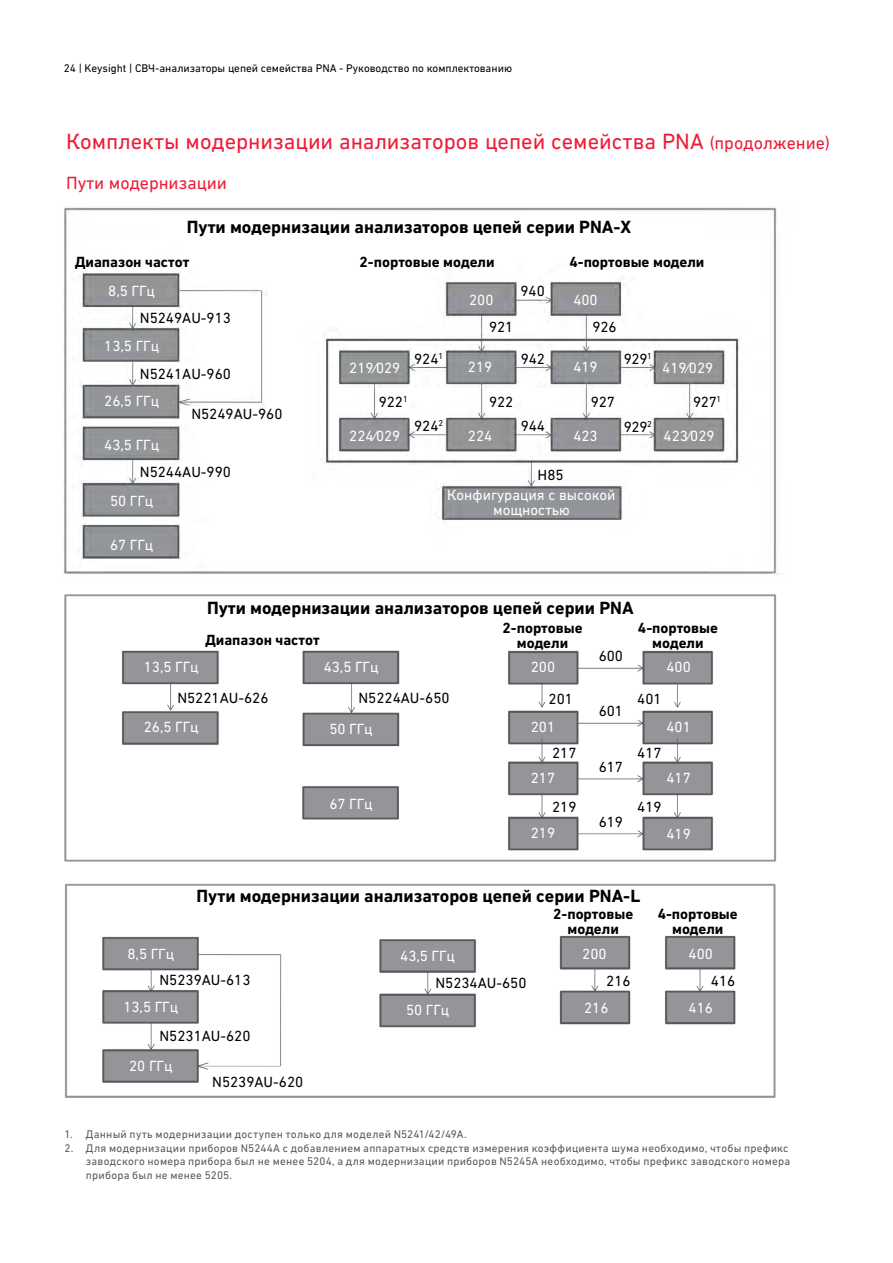
<style>
.page{position:relative;width:893px;height:1263px;background:#fff}
.page>*{position:absolute;margin:0;border:0;box-sizing:border-box;transform-origin:0 0}
.t1{font:22.5px "DIN Next CYR";color:#ed1b37}
.t2{font:700 18px "DIN Next CYR";color:#000}
.t3{font:18px "DIN Next CYR";color:#ed1b37}
.t4{font:15px/15px "DIN Next CYR";color:#fff;text-align:center}
.t5{font:15px "DIN Next CYR";color:#000}
.t6{font:700 15px/15px "DIN Next CYR";color:#000;text-align:center}
.t7{font:11.25px/13.5px "DIN Next CYR";letter-spacing:.02em;color:#58595b}
.t8{font:11.25px "DIN Next CYR";color:#000}
.s1{font-size:18px}
</style>
<div class="page">
<img style="left:63px;top:207px;width:717px;height:368px">
<img style="left:64px;top:594px;width:713px;height:268px">
<img style="left:65px;top:883px;width:711px;height:215px">
<p class="t8" style="left:64px;top:62px;width:450px">24 | Keysight | СВЧ-анализаторы цепей семейства PNA - Руководство по комплектованию</p>
<h1 class="t1" style="left:66px;top:129px;width:765px">Комплекты модернизации анализаторов цепей семейства PNA <span class="s1">(продолжение)</span></h1>
<h2 class="t3" style="left:66px;top:172px;width:162px">Пути модернизации</h2>
<h2 class="t2" style="left:187px;top:216px;width:446px">Пути модернизации анализаторов цепей серии PNA-X</h2>
<h3 class="t6" style="left:75px;top:254px;width:116px">Диапазон частот</h3>
<h3 class="t6" style="left:360px;top:254px;width:137px">2-портовые модели</h3>
<h3 class="t6" style="left:569px;top:254px;width:137px">4-портовые модели</h3>
<h3 class="t4" style="left:108px;top:283px;width:48px">8,5 ГГц</h3>
<h3 class="t5" style="left:520px;top:283px;width:26px">940</h3>
<h3 class="t4" style="left:469px;top:292px;width:26px">200</h3>
<h3 class="t4" style="left:573px;top:292px;width:26px">400</h3>
<h3 class="t5" style="left:140px;top:309px;width:93px">N5249AU-913</h3>
<h3 class="t5" style="left:489px;top:319px;width:26px">921</h3>
<h3 class="t5" style="left:592px;top:319px;width:26px">926</h3>
<h3 class="t4" style="left:104px;top:338px;width:56px">13,5 ГГц</h3>
<h3 class="t5" style="left:140px;top:365px;width:93px">N5241AU-960</h3>
<h3 class="t5" style="left:191px;top:405px;width:93px">N5249AU-960</h3>
<h3 class="t4" style="left:104px;top:393px;width:56px">26,5 ГГц</h3>
<h3 class="t4" style="left:104px;top:437px;width:56px">43,5 ГГц</h3>
<h3 class="t4" style="left:349px;top:360px;width:53px">219/029</h3>
<h3 class="t5" style="left:414px;top:350px;width:31px">924<sup>1</sup></h3>
<h3 class="t4" style="left:468px;top:360px;width:26px">219</h3>
<h3 class="t5" style="left:521px;top:350px;width:26px">942</h3>
<h3 class="t4" style="left:573px;top:360px;width:26px">419</h3>
<h3 class="t5" style="left:624px;top:350px;width:30px">929<sup>1</sup></h3>
<h3 class="t4" style="left:662px;top:360px;width:53px">419/029</h3>
<h3 class="t5" style="left:379px;top:393px;width:31px">922<sup>1</sup></h3>
<h3 class="t5" style="left:489px;top:393px;width:26px">922</h3>
<h3 class="t5" style="left:591px;top:393px;width:26px">927</h3>
<h3 class="t5" style="left:693px;top:393px;width:30px">927<sup>1</sup></h3>
<h3 class="t4" style="left:349px;top:428px;width:53px">224/029</h3>
<h3 class="t5" style="left:414px;top:417px;width:31px">924<sup>2</sup></h3>
<h3 class="t4" style="left:468px;top:428px;width:26px">224</h3>
<h3 class="t5" style="left:521px;top:417px;width:26px">944</h3>
<h3 class="t4" style="left:573px;top:428px;width:26px">423</h3>
<h3 class="t5" style="left:624px;top:418px;width:30px">929<sup>2</sup></h3>
<h3 class="t4" style="left:663px;top:428px;width:53px">423/029</h3>
<h3 class="t5" style="left:140px;top:463px;width:93px">N5244AU-990</h3>
<h3 class="t5" style="left:538px;top:466px;width:28px">H85</h3>
<h3 class="t4" style="left:110px;top:493px;width:45px">50 ГГц</h3>
<h3 class="t4" style="left:110px;top:537px;width:45px">67 ГГц</h3>
<h3 class="t4" style="left:447px;top:487px;width:170px">Конфигурация с высокой мощностью</h3>
<h2 class="t2" style="left:207px;top:597px;width:428px">Пути модернизации анализаторов цепей серии PNA</h2>
<h3 class="t6" style="left:206px;top:632px;width:116px">Диапазон частот</h3>
<h3 class="t4" style="left:144px;top:660px;width:56px">13,5 ГГц</h3>
<h3 class="t4" style="left:324px;top:660px;width:56px">43,5 ГГц</h3>
<h3 class="t6" style="left:638px;top:620px;width:82px">4-портовые модели</h3>
<h3 class="t6" style="left:503px;top:620px;width:82px">2-портовые модели</h3>
<h3 class="t5" style="left:599px;top:647px;width:26px">600</h3>
<h3 class="t4" style="left:531px;top:660px;width:26px">200</h3>
<h3 class="t4" style="left:666px;top:660px;width:26px">400</h3>
<h3 class="t5" style="left:177px;top:689px;width:93px">N5221AU-626</h3>
<h3 class="t5" style="left:358px;top:689px;width:93px">N5224AU-650</h3>
<h3 class="t5" style="left:549px;top:690px;width:26px">201</h3>
<h3 class="t5" style="left:599px;top:702px;width:26px">601</h3>
<h3 class="t5" style="left:637px;top:690px;width:26px">401</h3>
<h3 class="t4" style="left:144px;top:719px;width:56px">26,5 ГГц</h3>
<h3 class="t4" style="left:329px;top:721px;width:45px">50 ГГц</h3>
<h3 class="t4" style="left:531px;top:719px;width:26px">201</h3>
<h3 class="t4" style="left:666px;top:719px;width:26px">401</h3>
<h3 class="t5" style="left:552px;top:744px;width:26px">217</h3>
<h3 class="t5" style="left:637px;top:744px;width:26px">417</h3>
<h3 class="t5" style="left:599px;top:758px;width:26px">617</h3>
<h3 class="t4" style="left:531px;top:771px;width:26px">217</h3>
<h3 class="t4" style="left:666px;top:771px;width:26px">417</h3>
<h3 class="t4" style="left:329px;top:796px;width:45px">67 ГГц</h3>
<h3 class="t5" style="left:552px;top:798px;width:26px">219</h3>
<h3 class="t5" style="left:637px;top:798px;width:26px">419</h3>
<h3 class="t5" style="left:599px;top:813px;width:26px">619</h3>
<h3 class="t4" style="left:531px;top:825px;width:26px">219</h3>
<h3 class="t4" style="left:666px;top:826px;width:26px">419</h3>
<h2 class="t2" style="left:197px;top:886px;width:445px">Пути модернизации анализаторов цепей серии PNA-L</h2>
<h3 class="t4" style="left:127px;top:947px;width:48px">8,5 ГГц</h3>
<h3 class="t4" style="left:123px;top:999px;width:56px">13,5 ГГц</h3>
<h3 class="t5" style="left:159px;top:971px;width:93px">N5239AU-613</h3>
<h3 class="t5" style="left:159px;top:1028px;width:93px">N5231AU-620</h3>
<h3 class="t5" style="left:212px;top:1073px;width:93px">N5239AU-620</h3>
<h3 class="t4" style="left:129px;top:1058px;width:45px">20 ГГц</h3>
<h3 class="t6" style="left:553px;top:906px;width:82px">2-портовые модели</h3>
<h3 class="t6" style="left:658px;top:906px;width:82px">4-портовые модели</h3>
<h3 class="t4" style="left:400px;top:948px;width:56px">43,5 ГГц</h3>
<h3 class="t4" style="left:582px;top:946px;width:26px">200</h3>
<h3 class="t4" style="left:689px;top:946px;width:26px">400</h3>
<h3 class="t5" style="left:435px;top:974px;width:93px">N5234AU-650</h3>
<h3 class="t5" style="left:606px;top:972px;width:26px">216</h3>
<h3 class="t5" style="left:711px;top:972px;width:26px">416</h3>
<h3 class="t4" style="left:406px;top:1002px;width:45px">50 ГГц</h3>
<h3 class="t4" style="left:584px;top:1000px;width:26px">216</h3>
<h3 class="t4" style="left:689px;top:1000px;width:26px">416</h3>
<p class="t7" style="left:65px;top:1128px;width:402px">1. Данный путь модернизации доступен только для моделей N5241/42/49A.</p>
<p class="t7" style="left:86px;top:1141px;width:706px;text-indent:-21px">2. Для модернизации приборов N5244A с добавлением аппаратных средств измерения коэффициента шума необходимо, чтобы префикс заводского номера прибора был не менее 5204, а для модернизации приборов N5245A необходимо, чтобы префикс заводского номера прибора был не менее 5205.</p>
</div>
